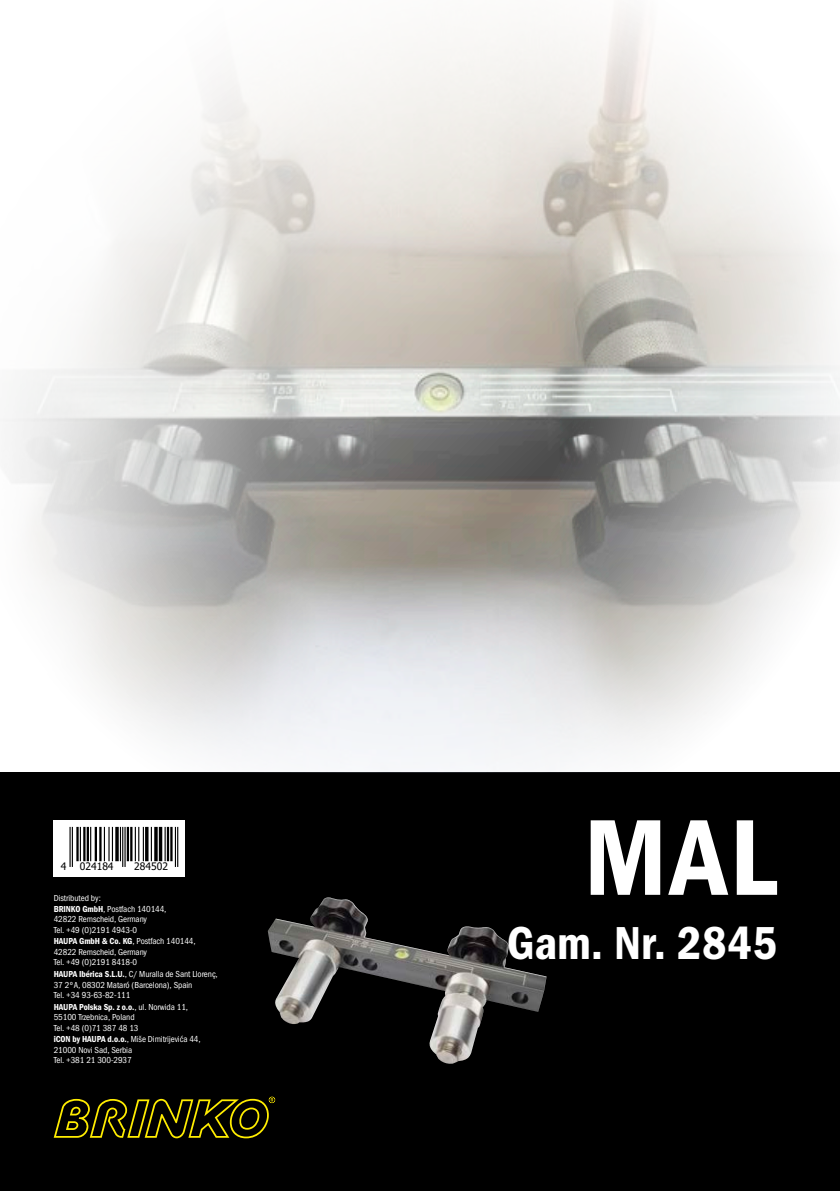
<style>
.page{position:relative;width:840px;height:1191px;background:#fff}
.page>*{position:absolute;margin:0;border:0;box-sizing:border-box;transform-origin:0 0}
.t1{font:108.6px "Franklin Gothic Demi Cond ITC";color:#fff}
.t2{font:46.6px "Franklin Gothic Demi Cond ITC";color:#fff}
.t3{font:10.2px "Tahoma";color:#000}
.t4{font:8.8px/10.4px "Franklin Gothic Book Cond ITC";letter-spacing:-.01em;color:#fff}
.t5{font:8.8px "Franklin Gothic Demi Cond ITC";letter-spacing:-.01em;color:#fff}
.s1{font-family:"Franklin Gothic Demi Cond ITC"}
.s2{font-family:"Franklin Gothic Book Cond ITC"}
</style>
<div class="page">
<div style="left:0;top:772px;width:839px;height:419px;background:#000"></div>
<svg style="left:54px;top:1096px;width:221px;height:42px"></svg>
<div style="left:54px;top:820px;width:131px;height:56px;background:#fff"></div>
<svg style="left:71px;top:827px;width:104px;height:40px"></svg>
<hr style="left:72px;top:827px;width:1px;height:40px;background:#000">
<hr style="left:69px;top:827px;width:2px;height:40px;background:#000">
<hr style="left:76px;top:827px;width:3px;height:34px;background:#000">
<hr style="left:80px;top:827px;width:1px;height:34px;background:#000">
<hr style="left:87px;top:827px;width:2px;height:34px;background:#000">
<hr style="left:83px;top:827px;width:2px;height:34px;background:#000">
<hr style="left:90px;top:827px;width:1px;height:34px;background:#000">
<hr style="left:99px;top:827px;width:2px;height:34px;background:#000">
<hr style="left:95px;top:827px;width:2px;height:34px;background:#000">
<hr style="left:112px;top:827px;width:1px;height:34px;background:#000">
<hr style="left:108px;top:827px;width:1px;height:34px;background:#000">
<hr style="left:104px;top:827px;width:1px;height:34px;background:#000">
<svg style="left:115px;top:827px;width:4px;height:34px"></svg>
<hr style="left:124px;top:827px;width:1px;height:40px;background:#000">
<hr style="left:122px;top:827px;width:1px;height:40px;background:#000">
<hr style="left:120px;top:827px;width:1px;height:34px;background:#000">
<hr style="left:130px;top:827px;width:2px;height:34px;background:#000">
<hr style="left:127px;top:827px;width:2px;height:34px;background:#000">
<hr style="left:143px;top:827px;width:1px;height:34px;background:#000">
<hr style="left:138px;top:827px;width:1px;height:34px;background:#000">
<hr style="left:135px;top:827px;width:1px;height:34px;background:#000">
<hr style="left:145px;top:827px;width:3px;height:34px;background:#000">
<hr style="left:151px;top:827px;width:1px;height:34px;background:#000">
<hr style="left:159px;top:827px;width:3px;height:34px;background:#000">
<svg style="left:154px;top:827px;width:4px;height:34px"></svg>
<hr style="left:164px;top:827px;width:2px;height:34px;background:#000">
<hr style="left:170px;top:827px;width:2px;height:34px;background:#000">
<hr style="left:167px;top:827px;width:2px;height:34px;background:#000">
<hr style="left:177px;top:827px;width:1px;height:40px;background:#000">
<hr style="left:175px;top:827px;width:1px;height:40px;background:#000">
<img style="left:268px;top:897px;width:278px;height:167px">
<img style="left:3px;top:9px;width:836px;height:756px">
<p class="t3" style="left:61px;top:859px;width:7px">4</p>
<p class="t3" style="left:80px;top:859px;width:35px">024184</p>
<p class="t3" style="left:134px;top:859px;width:35px">284502</p>
<p class="t4" style="left:54px;top:893px;width:114px">Distributed by:<br><span class="s1">BRINKO GmbH</span>, Postfach 140144,<br>42822 Remscheid, Germany<br>Tel. +49 (0)2191 4943-0</p>
<p class="t4" style="left:54px;top:936px;width:143px"><span class="s1">HAUPA GmbH &amp; Co. KG</span>, Postfach 140144,<br>42822 Remscheid, Germany<br>Tel. +49 (0)2191 8418-0</p>
<p class="t4" style="left:54px;top:969px;width:165px"><span class="s1">HAUPA Ibérica S.L.U.</span>, C/ Muralla de Sant Llorenç,<br>37 2ºA, 08302 Mataró (Barcelona), Spain<br>Tel. +34 93-63-82-111</p>
<p class="t5" style="left:54px;top:1001px;width:136px">HAUPA Polska Sp. z o.o.<span class="s2">, ul. Norwida 11,</span></p>
<p class="t4" style="left:54px;top:1012px;width:86px">55100 Trzebnica, Poland<br>Tel. +48 (0)71 387 48 13</p>
<p class="t4" style="left:54px;top:1034px;width:148px"><span class="s1">iCON by HAUPA d.o.o.</span>, Miše Dimitrijevića 44,<br>21000 Novi Sad, Serbia<br>Tel. +381 21 300-2937</p>
<h1 class="t1" style="left:583px;top:793px;width:195px">MAL</h1>
<h2 class="t2" style="left:506px;top:915px;width:272px">Gam. Nr. 2845</h2>
</div>
